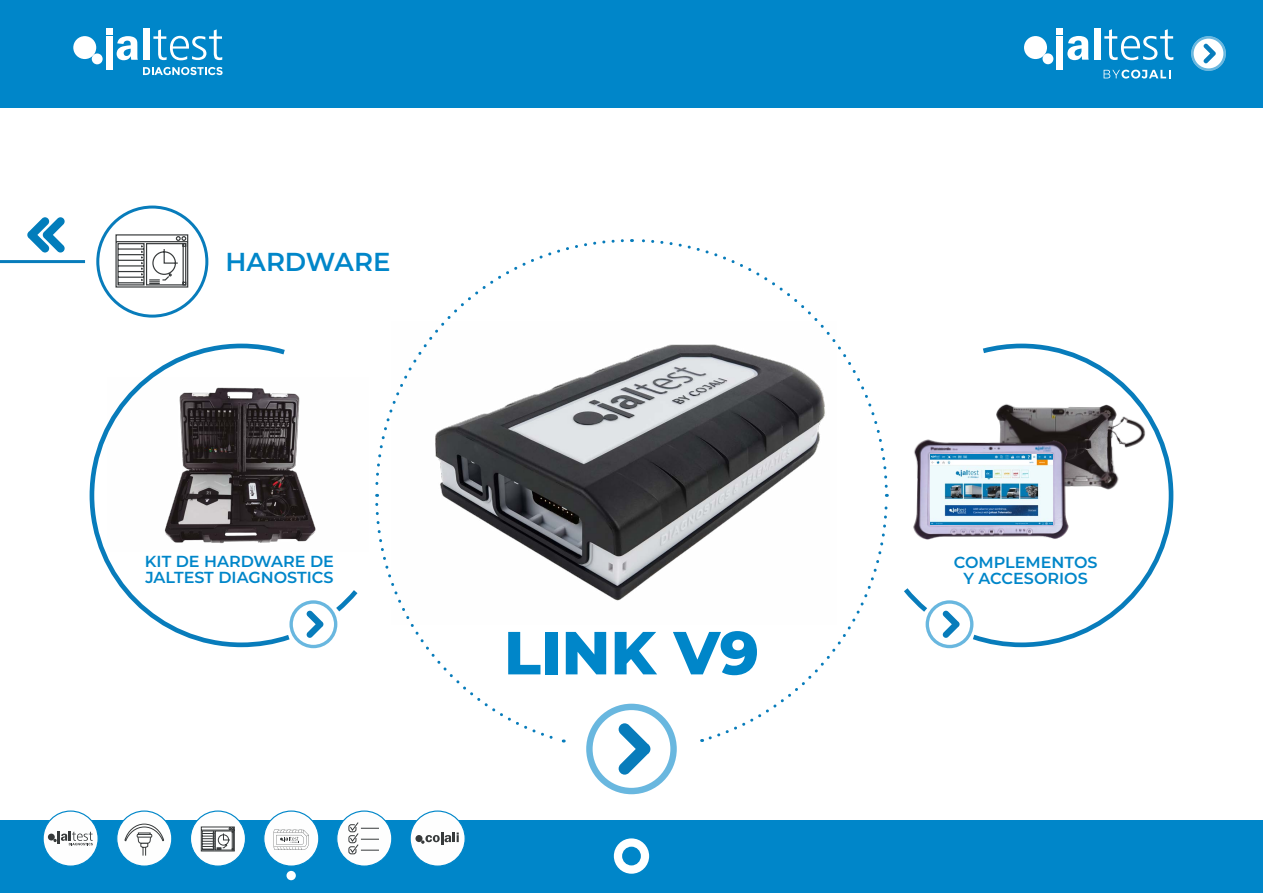
<style>
.page{position:relative;width:1263px;height:893px;background:#fff}
.page>*{position:absolute;margin:0;border:0;box-sizing:border-box;transform-origin:0 0}
.t1{font:800 60.6px "Montserrat";color:#0086c9}
.t2{font:600 25.95px "Montserrat";color:#0086c9}
.t3{font:600 16.05px/16px "Montserrat";color:#0086c9;text-align:center}
</style>
<div class="page">
<div style="left:0;top:821px;width:1263px;height:72px;background:#0086c9"></div>
<svg style="left:614px;top:838px;width:35px;height:36px"></svg>
<div style="left:286px;top:871px;width:10px;height:9px;background:#fff;border-radius:50%"></div>
<div style="left:0;top:0;width:1263px;height:107px;background:#0086c9"></div>
<div style="left:106px;top:28px;width:6px;height:7px;background:#fff"></div>
<svg style="left:117px;top:36px;width:21px;height:24px"></svg>
<div style="left:143px;top:28px;width:7px;height:32px;background:#fff"></div>
<svg style="left:153px;top:29px;width:69px;height:31px"></svg>
<div style="left:106px;top:37px;width:6px;height:33px;background:#fff"></div>
<div style="left:73px;top:36px;width:23px;height:23px;background:#fff;border-radius:50%"></div>
<div style="left:92px;top:53px;width:11px;height:11px;background:#fff;border-radius:50%"></div>
<svg style="left:143px;top:67px;width:80px;height:8px"></svg>
<svg style="left:89px;top:343px;width:206px;height:305px"></svg>
<svg style="left:904px;top:588px;width:23px;height:24px"></svg>
<img style="left:442px;top:357px;width:327px;height:244px">
<svg style="left:289px;top:600px;width:48px;height:48px"></svg>
<div style="left:289px;top:600px;width:48px;height:48px;border:3px solid #0086c9;border-radius:50%"></div>
<svg style="left:307px;top:611px;width:16px;height:27px"></svg>
<svg style="left:925px;top:600px;width:48px;height:48px"></svg>
<div style="left:925px;top:600px;width:48px;height:48px;border:3px solid #0086c9;border-radius:50%"></div>
<svg style="left:943px;top:611px;width:16px;height:27px"></svg>
<svg style="left:586px;top:704px;width:91px;height:90px"></svg>
<div style="left:586px;top:704px;width:91px;height:90px;border:6px solid #0086c9;border-radius:50%"></div>
<svg style="left:619px;top:723px;width:31px;height:52px"></svg>
<div style="left:1056px;top:28px;width:7px;height:7px;background:#fff"></div>
<svg style="left:1067px;top:36px;width:22px;height:24px"></svg>
<div style="left:1094px;top:28px;width:6px;height:32px;background:#fff"></div>
<svg style="left:1104px;top:29px;width:69px;height:31px"></svg>
<div style="left:1056px;top:37px;width:7px;height:33px;background:#fff"></div>
<div style="left:1024px;top:36px;width:23px;height:23px;background:#fff;border-radius:50%"></div>
<div style="left:1042px;top:53px;width:11px;height:11px;background:#fff;border-radius:50%"></div>
<svg style="left:1103px;top:70px;width:67px;height:9px"></svg>
<svg style="left:1191px;top:36px;width:35px;height:35px"></svg>
<div style="left:1191px;top:36px;width:35px;height:35px;border:2px solid #0086c9;border-radius:50%"></div>
<svg style="left:1203px;top:44px;width:13px;height:19px"></svg>
<svg style="left:633px;top:239px;width:255px;height:250px"></svg>
<svg style="left:375px;top:239px;width:250px;height:255px"></svg>
<svg style="left:375px;top:501px;width:188px;height:242px"></svg>
<svg style="left:702px;top:494px;width:187px;height:248px"></svg>
<svg style="left:331px;top:590px;width:27px;height:26px"></svg>
<svg style="left:968px;top:343px;width:206px;height:305px"></svg>
<img style="left:978px;top:387px;width:185px;height:122px">
<img style="left:913px;top:438px;width:165px;height:104px">
<img style="left:931px;top:455px;width:122px;height:70px">
<img style="left:107px;top:377px;width:209px;height:175px">
<hr style="left:0;top:260px;width:85px;height:3px;background:#087cbb">
<svg style="left:115px;top:234px;width:74px;height:54px"></svg>
<div style="left:96px;top:206px;width:112px;height:112px;border:3px solid #087cbb;border-radius:50%"></div>
<svg style="left:27px;top:217px;width:38px;height:36px"></svg>
<div style="left:43px;top:811px;width:55px;height:55px;background:#fefefe;border-radius:50%"></div>
<div style="left:43px;top:810px;width:56px;height:57px;border:1px solid #0086c9;border-radius:50%"></div>
<div style="left:117px;top:811px;width:55px;height:55px;background:#fefefe;border-radius:50%"></div>
<div style="left:116px;top:810px;width:56px;height:57px;border:1px solid #0086c9;border-radius:50%"></div>
<div style="left:190px;top:811px;width:55px;height:55px;background:#fefefe;border-radius:50%"></div>
<div style="left:190px;top:810px;width:56px;height:57px;border:1px solid #0086c9;border-radius:50%"></div>
<div style="left:337px;top:811px;width:55px;height:55px;background:#fefefe;border-radius:50%"></div>
<div style="left:336px;top:810px;width:56px;height:57px;border:1px solid #0086c9;border-radius:50%"></div>
<div style="left:264px;top:811px;width:55px;height:55px;background:#fefefe;border-radius:50%"></div>
<div style="left:263px;top:810px;width:56px;height:57px;border:1px solid #0086c9;border-radius:50%"></div>
<div style="left:410px;top:811px;width:55px;height:55px;background:#fefefe;border-radius:50%"></div>
<div style="left:409px;top:810px;width:57px;height:57px;border:1px solid #0086c9;border-radius:50%"></div>
<div style="left:415px;top:835px;width:7px;height:7px;background:#373a3b;border-radius:50%"></div>
<svg style="left:421px;top:832px;width:38px;height:13px"></svg>
<svg style="left:274px;top:830px;width:35px;height:20px"></svg>
<svg style="left:348px;top:822px;width:31px;height:32px"></svg>
<svg style="left:124px;top:823px;width:40px;height:33px"></svg>
<svg style="left:201px;top:826px;width:34px;height:25px"></svg>
<div style="left:48px;top:834px;width:7px;height:6px;background:#373a3b;border-radius:50%"></div>
<svg style="left:53px;top:831px;width:40px;height:14px"></svg>
<h2 class="t2" style="left:226px;top:243px;width:166px">HARDWARE</h2>
<p class="t3" style="left:145px;top:553px;width:191px;text-align:left">KIT DE HARDWARE DE<br>JALTEST DIAGNOSTICS</p>
<h1 class="t1" style="left:504px;top:608px;width:257px">LINK V9</h1>
<p class="t3" style="left:954px;top:553px;width:145px">COMPLEMENTOS<br>Y ACCESORIOS</p>
</div>
